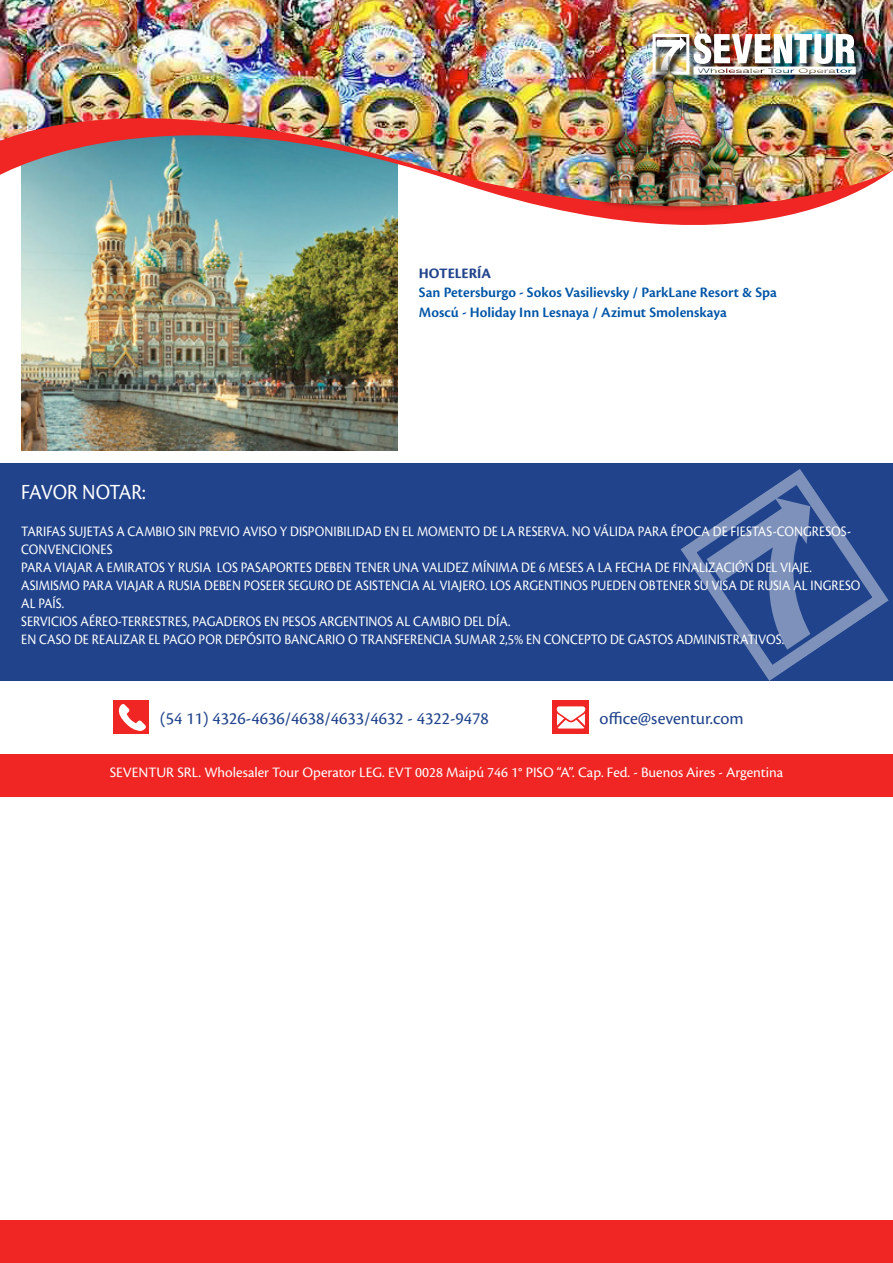
<style>
.page{position:relative;width:893px;height:1263px;background:#fff}
.page>*{position:absolute;margin:0;border:0;box-sizing:border-box;transform-origin:0 0}
.t1{font:22.5px "Cronos Pro";color:#fff;scale:.9 1}
.t2{font:18px "Cronos Pro";color:#20438b}
.t3{font:15px/18.1px "Cronos Pro";color:#fff;scale:.9 1}
.t4{font:15px "Cronos Pro";color:#fff}
.t5{font:600 15px/19.5px "Cronos Pro";color:#0055a7}
.t6{font:700 15px "Cronos Pro";letter-spacing:-.005em;color:#20438b}
</style>
<div class="page">
<img style="left:21px;top:296px;width:377px;height:155px">
<img style="left:21px;top:209px;width:791px;height:87px">
<img style="left:0;top:0;width:893px;height:209px">
<div style="left:653px;top:34px;width:211px;height:49px;background:#000;opacity:.77"></div>
<div style="left:653px;top:34px;width:36px;height:41px;border:3px solid #fff"></div>
<svg style="left:657px;top:37px;width:29px;height:10px"></svg>
<img style="left:694px;top:33px;width:162px;height:42px">
<div style="left:0;top:1220px;width:893px;height:43px;background:#ef2623"></div>
<div style="left:595px;top:47px;width:151px;height:164px;background:#000;opacity:.69"></div>
<img style="left:532px;top:54px;width:212px;height:154px">
<div style="left:0;top:463px;width:893px;height:218px;background:#20438b"></div>
<svg style="left:680px;top:469px;width:209px;height:212px"></svg>
<div style="left:0;top:754px;width:893px;height:42px;background:#ef2623"></div>
<div style="left:553px;top:700px;width:36px;height:34px;background:#ef2623"></div>
<svg style="left:557px;top:706px;width:28px;height:22px"></svg>
<div style="left:114px;top:700px;width:35px;height:34px;background:#ef2623"></div>
<svg style="left:118px;top:704px;width:28px;height:27px"></svg>
<p class="t6" style="left:419px;top:265px;width:74px">HOTELERÍA</p>
<p class="t5" style="left:419px;top:283px;width:360px">San Petersburgo - Sokos Vasilievsky / ParkLane Resort &amp; Spa<br>Moscú - Holiday Inn Lesnaya / Azimut Smolenskaya</p>
<h1 class="t1" style="left:21px;top:479px;width:24px">FAVOR</h1>
<h1 class="t1" style="left:82px;top:479px;width:15px">NOTAR</h1>
<h1 class="t1" style="left:142px;top:479px;width:5px">:</h1>
<p class="t3" style="left:21px;top:522px;width:8px">TARI</p>
<p class="t3" style="left:46px;top:522px;width:53px">FAS SUJETAS</p>
<p class="t3" style="left:116px;top:522px;width:23px">ACAMBIO</p>
<p class="t3" style="left:178px;top:522px;width:39px">SIN PREVIO</p>
<p class="t3" style="left:243px;top:522px;width:9px">AVISO</p>
<p class="t3" style="left:280px;top:522px;width:47px">Y DISPONIBILIDAD</p>
<p class="t3" style="left:384px;top:522px;width:48px">ENELMOMENTO</p>
<p class="t3" style="left:483px;top:522px;width:48px">DELARESERVA</p>
<p class="t3" style="left:566px;top:522px;width:56px">. NO VÁLIDA</p>
<p class="t3" style="left:638px;top:522px;width:17px">PARA</p>
<p class="t3" style="left:671px;top:522px;width:25px">ÉPOCA</p>
<p class="t3" style="left:713px;top:522px;width:34px">DE FIESTAS</p>
<p class="t3" style="left:773px;top:522px;width:15px">-CONGRESOS</p>
<p class="t3" style="left:847px;top:522px;width:6px">-</p>
<p class="t3" style="left:21px;top:540px;width:17px">CONVENCIONES<br>PARA</p>
<p class="t3" style="left:54px;top:558px;width:68px">VIAJAR AEMIRATOS</p>
<p class="t3" style="left:168px;top:558px;width:20px">Y RUSIA</p>
<p class="t3" style="left:217px;top:558px;width:75px">LOS PASAPORTES</p>
<p class="t3" style="left:315px;top:558px;width:9px">DEBEN</p>
<p class="t3" style="left:354px;top:558px;width:9px">TENER</p>
<p class="t3" style="left:393px;top:558px;width:11px">UNA</p>
<p class="t3" style="left:422px;top:558px;width:9px">VALIDE</p>
<p class="t3" style="left:462px;top:558px;width:21px">Z MÍNIMA</p>
<p class="t3" style="left:521px;top:558px;width:39px">DE 6 MESES</p>
<p class="t3" style="left:586px;top:558px;width:110px">A LA FECHA DE FINALI</p>
<p class="t3" style="left:708px;top:558px;width:116px">ZACIÓN DEL VIAJE.</p>
<p class="t3" style="left:21px;top:576px;width:10px">ASIMISMO</p>
<p class="t3" style="left:83px;top:576px;width:17px">PARA</p>
<p class="t3" style="left:116px;top:576px;width:67px">VIAJAR ARUSIA</p>
<p class="t3" style="left:204px;top:576px;width:9px">DEBEN</p>
<p class="t3" style="left:244px;top:576px;width:17px">POSEER</p>
<p class="t3" style="left:288px;top:576px;width:10px">SEGURO</p>
<p class="t3" style="left:337px;top:576px;width:28px">DE ASISTENCIA</p>
<p class="t3" style="left:422px;top:576px;width:111px">ALVIAJERO. LOS ARGENTINOS</p>
<p class="t3" style="left:591px;top:576px;width:17px">PUEDEN</p>
<p class="t3" style="left:639px;top:576px;width:10px">OBTENER</p>
<p class="t3" style="left:694px;top:576px;width:28px">SU VISA</p>
<p class="t3" style="left:740px;top:576px;width:28px">DE RUSIA</p>
<p class="t3" style="left:793px;top:576px;width:28px">AL INGRESO</p>
<p class="t3" style="left:21px;top:594px;width:49px">AL PAÍS .<br>SERVICIOS</p>
<p class="t3" style="left:81px;top:612px;width:54px">AÉREO-TERRESTRES</p>
<p class="t3" style="left:187px;top:612px;width:22px">, PAGADEROS</p>
<p class="t3" style="left:264px;top:612px;width:36px">EN PESOS</p>
<p class="t3" style="left:319px;top:612px;width:10px">ARGENTINOS</p>
<p class="t3" style="left:396px;top:612px;width:29px">AL CAMBIO</p>
<p class="t3" style="left:464px;top:612px;width:54px">DELDÍA.</p>
<p class="t3" style="left:21px;top:631px;width:30px">EN CASO</p>
<p class="t3" style="left:74px;top:631px;width:28px">DE REALI</p>
<p class="t3" style="left:123px;top:631px;width:63px">ZAR EL PAGO</p>
<p class="t3" style="left:199px;top:631px;width:72px">POR DEPÓSITO</p>
<p class="t3" style="left:284px;top:631px;width:10px">BANCARIO</p>
<p class="t3" style="left:348px;top:631px;width:24px">O TRANS</p>
<p class="t3" style="left:398px;top:631px;width:15px">FERENCIA</p>
<p class="t3" style="left:455px;top:631px;width:11px">SUMAR</p>
<p class="t3" style="left:499px;top:631px;width:60px">2,5% EN CONCE</p>
<p class="t3" style="left:584px;top:631px;width:58px">PTODEGASTOS</p>
<p class="t3" style="left:676px;top:631px;width:9px">ADMINISTRATIVOS</p>
<p class="t3" style="left:782px;top:631px;width:4px">.</p>
<p class="t2" style="left:160px;top:708px;width:331px">(54 11) 4326-4636/4638/4633/4632 - 4322-9478</p>
<p class="t2" style="left:600px;top:708px;width:146px">office@seventur.com</p>
<p class="t4" style="left:110px;top:764px;width:9px">SEVENTUR</p>
<p class="t4" style="left:177px;top:764px;width:220px">SRL. Wholesaler Tour Operator LEG. EVT</p>
<p class="t4" style="left:415px;top:764px;width:369px">0028 Maipú 746 1° PISO “A”. Cap. Fed. - Buenos Aires - Argentina</p>
</div>
